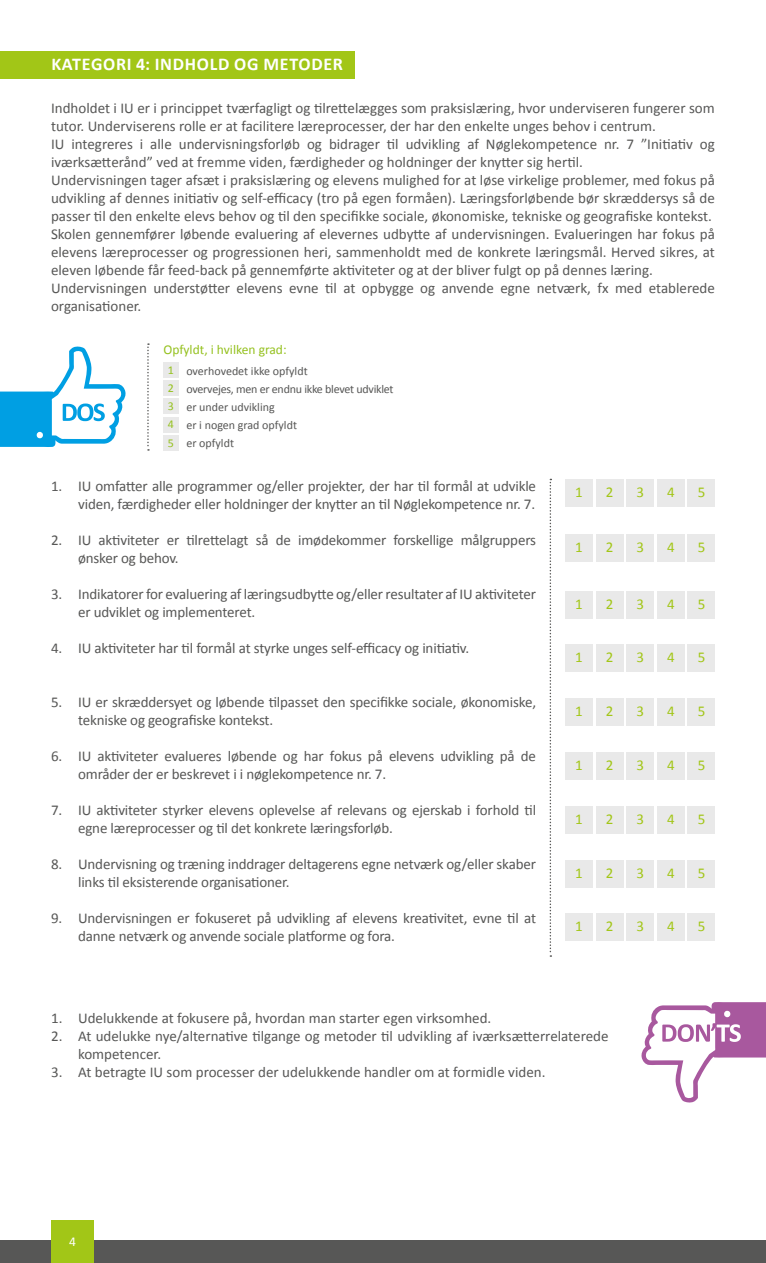
<style>
.page{position:relative;width:766px;height:1263px;background:#fff}
.page>*{position:absolute;margin:0;border:0;box-sizing:border-box;transform-origin:0 0}
.t1{font:700 18px "Calibri";letter-spacing:.04em;color:#fff}
.t2{font:15px/18px "Calibri";letter-spacing:-.01em;color:#575756}
.t3{font:15px "Calibri";color:#a2c617}
.t4{font:13.5px "Calibri";color:#95c11f}
.t5{font:13.5px "Calibri";color:#fff}
.t6{font:12px/18px "Calibri";letter-spacing:-.02em;color:#575756}
.t7{font:12px/18.5px "Calibri";color:#575756}
.t8{font:12px "Calibri";color:#95c11f}
.s1{color:#95c11f}
</style>
<div class="page">
<div style="left:0;top:1240px;width:765px;height:23px;background:#575756"></div>
<div style="left:51px;top:1220px;width:43px;height:43px;background:#a2c617"></div>
<div style="left:0;top:51px;width:354px;height:27px;background:#a2c617"></div>
<svg style="left:0;top:346px;width:126px;height:101px"></svg>
<svg style="left:641px;top:1002px;width:124px;height:101px"></svg>
<div style="left:687px;top:479px;width:27px;height:28px;background:#e9e9e9"></div>
<div style="left:657px;top:479px;width:27px;height:28px;background:#e9e9e9"></div>
<div style="left:626px;top:479px;width:27px;height:28px;background:#e9e9e9"></div>
<div style="left:596px;top:479px;width:27px;height:28px;background:#e9e9e9"></div>
<div style="left:565px;top:479px;width:28px;height:28px;background:#e9e9e9"></div>
<div style="left:687px;top:534px;width:27px;height:27px;background:#e9e9e9"></div>
<div style="left:657px;top:534px;width:27px;height:27px;background:#e9e9e9"></div>
<div style="left:626px;top:534px;width:27px;height:27px;background:#e9e9e9"></div>
<div style="left:596px;top:534px;width:27px;height:27px;background:#e9e9e9"></div>
<div style="left:565px;top:534px;width:28px;height:27px;background:#e9e9e9"></div>
<div style="left:687px;top:591px;width:27px;height:28px;background:#e9e9e9"></div>
<div style="left:657px;top:591px;width:27px;height:28px;background:#e9e9e9"></div>
<div style="left:626px;top:591px;width:27px;height:28px;background:#e9e9e9"></div>
<div style="left:596px;top:591px;width:27px;height:28px;background:#e9e9e9"></div>
<div style="left:565px;top:591px;width:28px;height:28px;background:#e9e9e9"></div>
<div style="left:687px;top:645px;width:27px;height:27px;background:#e9e9e9"></div>
<div style="left:657px;top:645px;width:27px;height:27px;background:#e9e9e9"></div>
<div style="left:626px;top:645px;width:27px;height:27px;background:#e9e9e9"></div>
<div style="left:596px;top:645px;width:27px;height:27px;background:#e9e9e9"></div>
<div style="left:565px;top:645px;width:28px;height:27px;background:#e9e9e9"></div>
<svg style="left:549px;top:479px;width:2px;height:478px"></svg>
<div style="left:687px;top:698px;width:27px;height:27px;background:#e9e9e9"></div>
<div style="left:657px;top:698px;width:27px;height:27px;background:#e9e9e9"></div>
<div style="left:626px;top:698px;width:27px;height:27px;background:#e9e9e9"></div>
<div style="left:596px;top:698px;width:27px;height:27px;background:#e9e9e9"></div>
<div style="left:565px;top:698px;width:28px;height:27px;background:#e9e9e9"></div>
<div style="left:687px;top:752px;width:27px;height:28px;background:#e9e9e9"></div>
<div style="left:657px;top:752px;width:27px;height:28px;background:#e9e9e9"></div>
<div style="left:626px;top:752px;width:27px;height:28px;background:#e9e9e9"></div>
<div style="left:596px;top:752px;width:27px;height:28px;background:#e9e9e9"></div>
<div style="left:565px;top:752px;width:28px;height:28px;background:#e9e9e9"></div>
<div style="left:687px;top:807px;width:27px;height:27px;background:#e9e9e9"></div>
<div style="left:657px;top:807px;width:27px;height:27px;background:#e9e9e9"></div>
<div style="left:626px;top:807px;width:27px;height:27px;background:#e9e9e9"></div>
<div style="left:596px;top:807px;width:27px;height:27px;background:#e9e9e9"></div>
<div style="left:565px;top:807px;width:28px;height:27px;background:#e9e9e9"></div>
<div style="left:687px;top:860px;width:27px;height:27px;background:#e9e9e9"></div>
<div style="left:657px;top:860px;width:27px;height:27px;background:#e9e9e9"></div>
<div style="left:626px;top:860px;width:27px;height:27px;background:#e9e9e9"></div>
<div style="left:596px;top:860px;width:27px;height:27px;background:#e9e9e9"></div>
<div style="left:565px;top:860px;width:28px;height:27px;background:#e9e9e9"></div>
<div style="left:687px;top:913px;width:27px;height:27px;background:#e9e9e9"></div>
<div style="left:657px;top:913px;width:27px;height:27px;background:#e9e9e9"></div>
<div style="left:626px;top:913px;width:27px;height:27px;background:#e9e9e9"></div>
<div style="left:596px;top:913px;width:27px;height:27px;background:#e9e9e9"></div>
<div style="left:565px;top:913px;width:28px;height:27px;background:#e9e9e9"></div>
<div style="left:163px;top:363px;width:15px;height:15px;background:#e9e9e9"></div>
<div style="left:163px;top:381px;width:15px;height:15px;background:#e9e9e9"></div>
<div style="left:163px;top:399px;width:15px;height:15px;background:#e9e9e9"></div>
<div style="left:163px;top:417px;width:15px;height:15px;background:#e9e9e9"></div>
<div style="left:163px;top:435px;width:15px;height:16px;background:#e9e9e9"></div>
<svg style="left:147px;top:343px;width:2px;height:108px"></svg>
<p class="t1" style="left:51px;top:52px;width:293px">KATEGORI 4: INDHOLD OG METODER</p>
<p class="t2" style="left:51px;top:99px;width:665px">Indholdet i IU er i princippet tværfagligt og tilrettelægges som praksislæring, hvor underviseren fungerer som tutor. Underviserens rolle er at facilitere læreprocesser, der har den enkelte unges behov i centrum.<br>IU integreres i alle undervisningsforløb og bidrager til udvikling af Nøglekompetence nr. 7 ”Initiativ og iværksætterånd” ved at fremme viden, færdigheder og holdninger der knytter sig hertil.<br>Undervisningen tager afsæt i praksislæring og elevens mulighed for at løse virkelige problemer, med fokus på udvikling af dennes initiativ og self-efficacy (tro på egen formåen). Læringsforløbende bør skræddersys så de passer til den enkelte elevs behov og til den specifikke sociale, økonomiske, tekniske og geografiske kontekst.<br>Skolen gennemfører løbende evaluering af elevernes udbytte af undervisningen. Evalueringen har fokus på elevens læreprocesser og progressionen heri, sammenholdt med de konkrete læringsmål. Herved sikres, at eleven løbende får feed-back på gennemførte aktiviteter og at der bliver fulgt op på dennes læring.<br>Undervisningen understøtter elevens evne til at opbygge og anvende egne netværk, fx med etablerede organisationer.</p>
<p class="t4" style="left:163px;top:340px;width:125px">Opfyldt, i hvilken grad:</p>
<p class="t6" style="left:168px;top:362px;width:227px;text-indent:18px">overhovedet ikke opfyldt<br><span class="s1">2</span> overvejes, men er endnu ikke blevet udviklet</p>
<p class="t8" style="left:168px;top:362px;width:8px">1</p>
<p class="t7" style="left:168px;top:397px;width:130px"><span class="s1">3</span> er under udvikling<br><span class="s1">4</span> er i nogen grad opfyldt<br><span class="s1">5</span> er opfyldt</p>
<p class="t2" style="left:51px;top:477px;width:486px;text-align:right">1. IU omfatter alle programmer og/eller projekter, der har til formål at udvikle viden, færdigheder eller holdninger der knytter an til Nøglekompetence nr. 7.</p>
<p class="t2" style="left:78px;top:531px;width:459px;text-indent:-27px">2. IU aktiviteter er tilrettelagt så de imødekommer forskellige målgruppers ønsker og behov.</p>
<p class="t2" style="left:78px;top:585px;width:459px;text-indent:-27px">3. Indikatorer for evaluering af læringsudbytte og/eller resultater af IU aktiviteter er udviklet og implementeret.</p>
<p class="t2" style="left:51px;top:639px;width:419px">4. IU aktiviteter har til formål at styrke unges self-efficacy og initiativ.</p>
<p class="t2" style="left:78px;top:693px;width:459px;text-indent:-27px">5. IU er skræddersyet og løbende tilpasset den specifikke sociale, økonomiske, tekniske og geografiske kontekst.</p>
<p class="t2" style="left:78px;top:747px;width:459px;text-indent:-27px">6. IU aktiviteter evalueres løbende og har fokus på elevens udvikling på de områder der er beskrevet i i nøglekompetence nr. 7.</p>
<p class="t2" style="left:78px;top:801px;width:459px;text-indent:-27px">7. IU aktiviteter styrker elevens oplevelse af relevans og ejerskab i forhold til egne læreprocesser og til det konkrete læringsforløb.</p>
<p class="t2" style="left:78px;top:855px;width:459px;text-indent:-27px">8. Undervisning og træning inddrager deltagerens egne netværk og/eller skaber links til eksisterende organisationer.</p>
<p class="t2" style="left:78px;top:909px;width:459px;text-indent:-27px">9. Undervisningen er fokuseret på udvikling af elevens kreativitet, evne til at danne netværk og anvende sociale platforme og fora.</p>
<p class="t3" style="left:575px;top:483px;width:9px">1</p>
<p class="t3" style="left:605px;top:483px;width:9px">2</p>
<p class="t3" style="left:636px;top:483px;width:9px">3</p>
<p class="t3" style="left:667px;top:483px;width:9px">4</p>
<p class="t3" style="left:697px;top:483px;width:9px">5</p>
<p class="t3" style="left:575px;top:537px;width:9px">1</p>
<p class="t3" style="left:605px;top:537px;width:9px">2</p>
<p class="t3" style="left:636px;top:537px;width:9px">3</p>
<p class="t3" style="left:667px;top:537px;width:9px">4</p>
<p class="t3" style="left:697px;top:537px;width:9px">5</p>
<p class="t3" style="left:575px;top:595px;width:9px">1</p>
<p class="t3" style="left:605px;top:595px;width:9px">2</p>
<p class="t3" style="left:636px;top:595px;width:9px">3</p>
<p class="t3" style="left:667px;top:595px;width:9px">4</p>
<p class="t3" style="left:697px;top:595px;width:9px">5</p>
<p class="t3" style="left:575px;top:648px;width:9px">1</p>
<p class="t3" style="left:605px;top:648px;width:9px">2</p>
<p class="t3" style="left:636px;top:648px;width:9px">3</p>
<p class="t3" style="left:667px;top:648px;width:9px">4</p>
<p class="t3" style="left:697px;top:648px;width:9px">5</p>
<p class="t3" style="left:575px;top:701px;width:9px">1</p>
<p class="t3" style="left:605px;top:701px;width:9px">2</p>
<p class="t3" style="left:636px;top:701px;width:9px">3</p>
<p class="t3" style="left:667px;top:701px;width:9px">4</p>
<p class="t3" style="left:697px;top:701px;width:9px">5</p>
<p class="t3" style="left:575px;top:756px;width:9px">1</p>
<p class="t3" style="left:605px;top:756px;width:9px">2</p>
<p class="t3" style="left:636px;top:756px;width:9px">3</p>
<p class="t3" style="left:667px;top:756px;width:9px">4</p>
<p class="t3" style="left:697px;top:756px;width:9px">5</p>
<p class="t3" style="left:575px;top:810px;width:9px">1</p>
<p class="t3" style="left:605px;top:810px;width:9px">2</p>
<p class="t3" style="left:636px;top:810px;width:9px">3</p>
<p class="t3" style="left:667px;top:810px;width:9px">4</p>
<p class="t3" style="left:697px;top:810px;width:9px">5</p>
<p class="t3" style="left:575px;top:863px;width:9px">1</p>
<p class="t3" style="left:605px;top:863px;width:9px">2</p>
<p class="t3" style="left:636px;top:863px;width:9px">3</p>
<p class="t3" style="left:667px;top:863px;width:9px">4</p>
<p class="t3" style="left:697px;top:863px;width:9px">5</p>
<p class="t3" style="left:575px;top:916px;width:9px">1</p>
<p class="t3" style="left:605px;top:916px;width:9px">2</p>
<p class="t3" style="left:636px;top:916px;width:9px">3</p>
<p class="t3" style="left:667px;top:916px;width:9px">4</p>
<p class="t3" style="left:697px;top:916px;width:9px">5</p>
<p class="t2" style="left:51px;top:1009px;width:441px">1. Udelukkende at fokusere på, hvordan man starter egen virksomhed.</p>
<p class="t2" style="left:78px;top:1027px;width:531px;text-indent:-27px">2. At udelukke nye/alternative tilgange og metoder til udvikling af iværksætterrelaterede kompetencer.</p>
<p class="t2" style="left:51px;top:1063px;width:496px">3. At betragte IU som processer der udelukkende handler om at formidle viden.</p>
<p class="t5" style="left:69px;top:1233px;width:8px">4</p>
</div>
